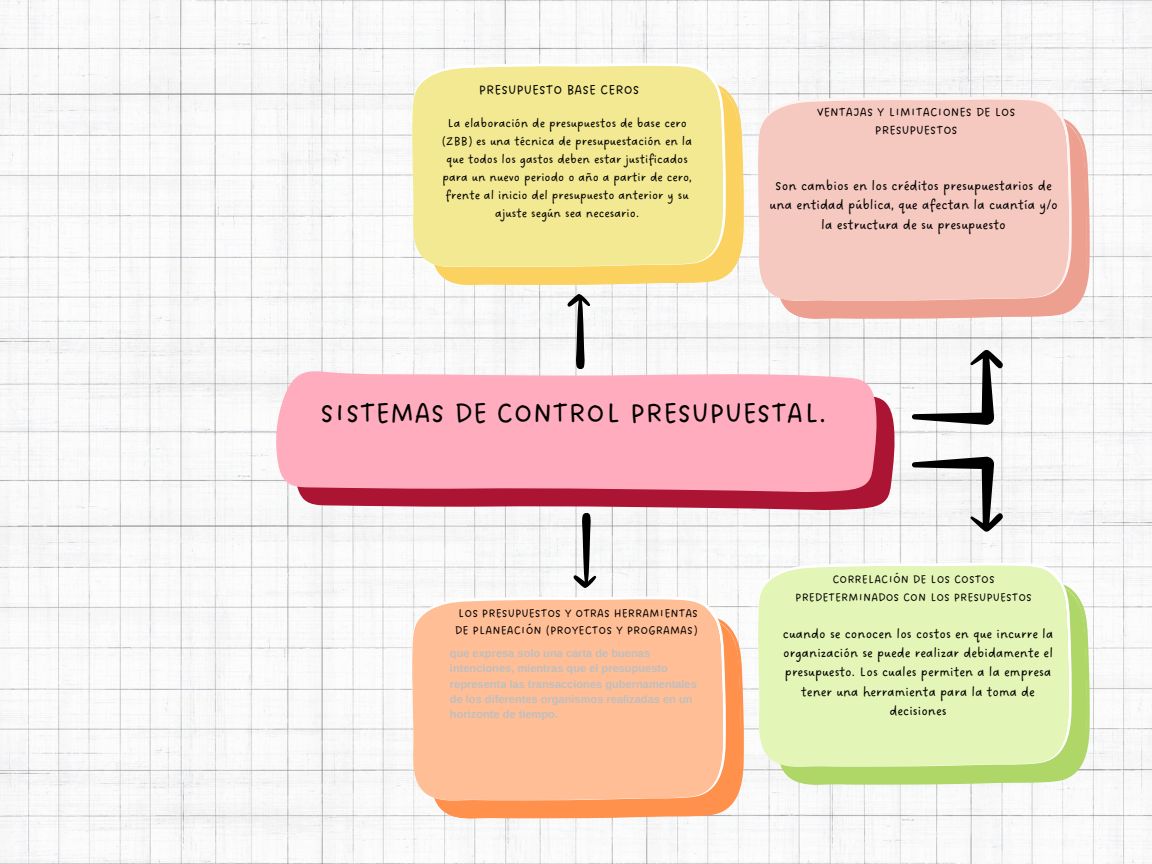
<style>
.page{position:relative;width:1152px;height:864px;background:#fff}
.page>*{position:absolute;margin:0;border:0;box-sizing:border-box;transform-origin:0 0}
.t1{font:30.15px "DO Sans Regular";color:#000}
.t2{font:14.4px "DO Sans Regular";color:#000}
.t3{font:14.1px/19.6px "DO Sans Regular";color:#000;text-align:center}
.t4{font:13.8px/19.2px "DO Sans Regular";color:#000;text-align:center}
.t5{font:13.2px/18.3px "DO Sans Regular";color:#000;text-align:center}
.t6{font:12.9px/17.9px "DO Sans Regular";color:#000;text-align:center}
.t7{font:12.6px/17.4px "DO Sans Regular";color:#000}
.t8{font:12.45px/17.2px "DO Sans Regular";color:#000;text-align:center}
.t9{font:700 11.1px/15.1px "Arimo";color:#bfbfbf}
</style>
<div class="page">
<img style="left:0;top:0;width:1152px;height:864px">
<svg style="left:292px;top:388px;width:604px;height:124px;fill:#ab1433"></svg>
<svg style="left:274px;top:370px;width:604px;height:124px;background:#fbaabb"></svg>
<svg style="left:426px;top:83px;width:315px;height:202px;background:#fad778"></svg>
<svg style="left:408px;top:65px;width:315px;height:202px;background:#f3e998"></svg>
<svg style="left:772px;top:117px;width:315px;height:202px;background:#efaea1"></svg>
<svg style="left:754px;top:99px;width:315px;height:202px;background:#f6cbc3"></svg>
<svg style="left:426px;top:616px;width:315px;height:203px;background:#fda36c"></svg>
<svg style="left:408px;top:598px;width:315px;height:203px;background:#fec19c"></svg>
<svg style="left:772px;top:583px;width:315px;height:202px;background:#badc80"></svg>
<svg style="left:754px;top:565px;width:315px;height:202px;background:#e4f5ba"></svg>
<svg style="left:567px;top:294px;width:24px;height:76px"></svg>
<svg style="left:573px;top:512px;width:24px;height:76px"></svg>
<svg style="left:912px;top:350px;width:92px;height:75px"></svg>
<svg style="left:912px;top:456px;width:92px;height:76px"></svg>
<p class="t2" style="left:479px;top:82px;width:162px">PRESUPUESTO BASE CEROS</p>
<p class="t6" style="left:442px;top:115px;width:252px">La elaboración de presupuestos de base cero (ZBB) es una técnica de presupuestación en la que todos los gastos deben estar justificados para un nuevo periodo o año a partir de cero, frente al inicio del presupuesto anterior y su ajuste según sea necesario.</p>
<h2 class="t5" style="left:817px;top:104px;width:200px">VENTAJAS Y LIMITACIONES DE LOS<br>PRESUPUESTOS</h2>
<h2 class="t3" style="left:770px;top:176px;width:290px">Son cambios en los créditos presupuestarios de una entidad pública, que afectan la cuantía y/o la estructura de su presupuesto</h2>
<p class="t1" style="left:320px;top:396px;width:507px">SISTEMAS DE CONTROL PRESUPUESTAL.</p>
<p class="t7" style="left:455px;top:605px;width:245px">LOS PRESUPUESTOS Y OTRAS HERRAMIENTAS<br>DE PLANEACIÓN (PROYECTOS Y PROGRAMAS)</p>
<h3 class="t9" style="left:450px;top:646px;width:249px">que expresa solo una carta de buenas intenciones, mientras que el presupuesto representa las transacciones gubernamentales de los diferentes organismos realizadas en un horizonte de tiempo.</h3>
<h3 class="t8" style="left:795px;top:572px;width:238px">CORRELACIÓN DE LOS COSTOS<br>PREDETERMINADOS CON LOS PRESUPUESTOS</h3>
<p class="t4" style="left:783px;top:625px;width:272px">cuando se conocen los costos en que incurre la organización se puede realizar debidamente el presupuesto. Los cuales permiten a la empresa tener una herramienta para la toma de decisiones</p>
</div>
